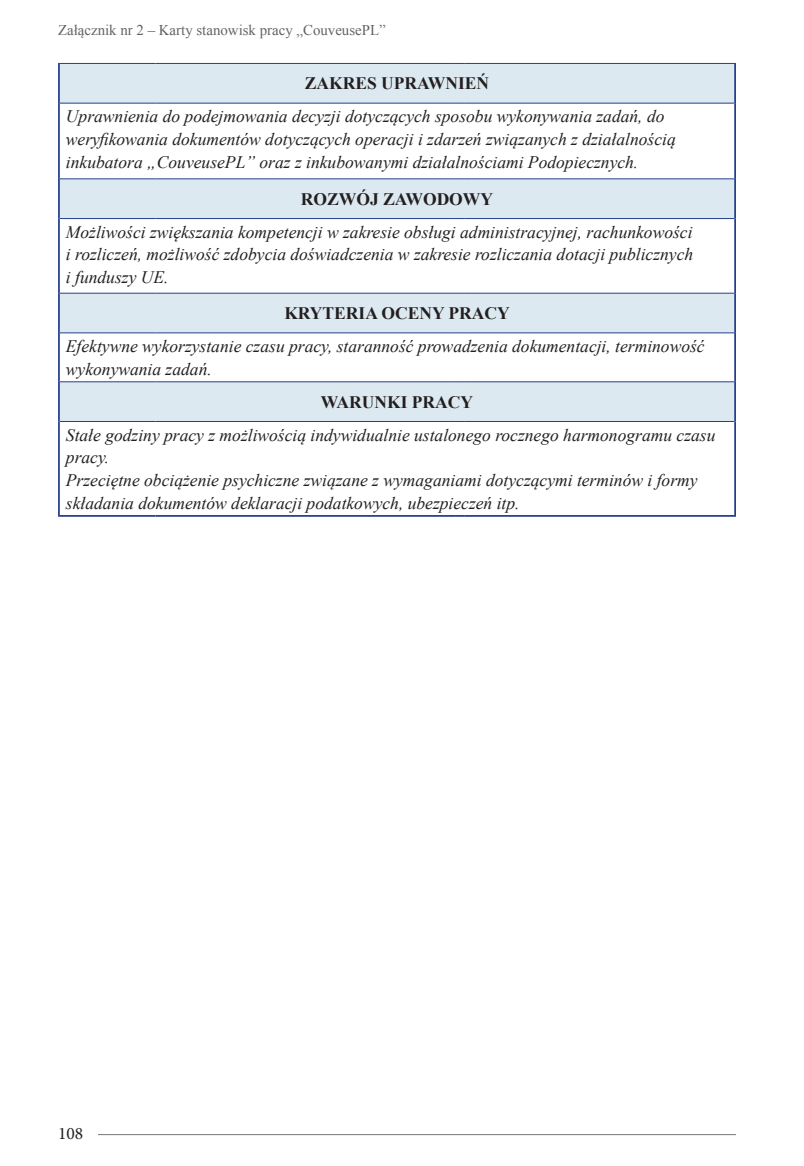
<style>
.page{position:relative;width:804px;height:1166px;background:#fff}
.page>*{position:absolute;margin:0;border:0;box-sizing:border-box;transform-origin:0 0}
.t1{font:italic 17.5px/22.8px "Times New Roman";color:#231f20}
.t2{font:700 17.5px "Times New Roman";color:#231f20}
.t3{font:17.5px "Minion Pro";color:#231f20}
.t4{font:14.88px "Times New Roman";color:#636366}
</style>
<div class="page">
<hr style="left:58px;top:1134px;width:678px;height:1px;background:#757679">
<div style="left:58px;top:1124px;width:40px;height:30px;background:#fff"></div>
<svg style="left:60px;top:64px;width:674px;height:357px"></svg>
<hr style="left:58px;top:64px;width:2px;height:39px;background:#253f8e">
<hr style="left:734px;top:64px;width:2px;height:39px;background:#253f8e">
<hr style="left:58px;top:103px;width:2px;height:76px;background:#253f8e">
<hr style="left:734px;top:103px;width:2px;height:76px;background:#253f8e">
<hr style="left:58px;top:179px;width:2px;height:39px;background:#253f8e">
<hr style="left:734px;top:179px;width:2px;height:39px;background:#253f8e">
<hr style="left:58px;top:218px;width:2px;height:75px;background:#253f8e">
<hr style="left:734px;top:218px;width:2px;height:75px;background:#253f8e">
<hr style="left:58px;top:293px;width:2px;height:40px;background:#253f8e">
<hr style="left:734px;top:293px;width:2px;height:40px;background:#253f8e">
<hr style="left:58px;top:333px;width:2px;height:49px;background:#253f8e">
<hr style="left:734px;top:333px;width:2px;height:49px;background:#253f8e">
<hr style="left:58px;top:382px;width:2px;height:39px;background:#253f8e">
<hr style="left:734px;top:382px;width:2px;height:39px;background:#253f8e">
<hr style="left:58px;top:421px;width:2px;height:94px;background:#253f8e">
<hr style="left:734px;top:421px;width:2px;height:94px;background:#253f8e">
<hr style="left:58px;top:515px;width:97px;height:2px;background:#253f8e">
<hr style="left:155px;top:515px;width:301px;height:2px;background:#253f8e">
<svg style="left:456px;top:515px;width:9px;height:2px"></svg>
<hr style="left:465px;top:515px;width:271px;height:2px;background:#253f8e">
<hr style="left:58px;top:63px;width:97px;height:1px;background:#253f8e">
<hr style="left:155px;top:63px;width:301px;height:1px;background:#253f8e">
<hr style="left:465px;top:63px;width:271px;height:1px;background:#253f8e">
<hr style="left:60px;top:103px;width:95px;height:1px;background:#253f8e">
<hr style="left:155px;top:103px;width:301px;height:1px;background:#253f8e">
<hr style="left:465px;top:103px;width:269px;height:1px;background:#253f8e">
<hr style="left:60px;top:178px;width:95px;height:1px;background:#253f8e">
<hr style="left:155px;top:178px;width:301px;height:1px;background:#253f8e">
<hr style="left:465px;top:178px;width:269px;height:1px;background:#253f8e">
<hr style="left:60px;top:218px;width:95px;height:1px;background:#253f8e">
<hr style="left:155px;top:218px;width:301px;height:1px;background:#253f8e">
<hr style="left:465px;top:218px;width:269px;height:1px;background:#253f8e">
<hr style="left:60px;top:293px;width:95px;height:1px;background:#253f8e">
<hr style="left:155px;top:293px;width:301px;height:1px;background:#253f8e">
<hr style="left:465px;top:293px;width:269px;height:1px;background:#253f8e">
<hr style="left:60px;top:332px;width:95px;height:1px;background:#253f8e">
<hr style="left:155px;top:332px;width:301px;height:1px;background:#253f8e">
<hr style="left:465px;top:332px;width:269px;height:1px;background:#253f8e">
<hr style="left:60px;top:381px;width:95px;height:1px;background:#253f8e">
<hr style="left:155px;top:381px;width:301px;height:1px;background:#253f8e">
<hr style="left:465px;top:381px;width:269px;height:1px;background:#253f8e">
<hr style="left:60px;top:421px;width:95px;height:1px;background:#253f8e">
<hr style="left:155px;top:421px;width:301px;height:1px;background:#253f8e">
<hr style="left:465px;top:421px;width:269px;height:1px;background:#253f8e">
<p class="t4" style="left:58px;top:20px;width:329px">Załącznik nr 2 – Karty stanowisk pracy „CouveusePL”</p>
<p class="t2" style="left:305px;top:71px;width:186px">ZAKRES UPRAWNIEŃ</p>
<p class="t1" style="left:66px;top:105px;width:611px">Uprawnienia do podejmowania decyzji dotyczących sposobu wykonywania zadań, do weryfikowania dokumentów dotyczących operacji i zdarzeń związanych z działalnością inkubatora „CouveusePL” oraz z inkubowanymi działalnościami Podopiecznych.</p>
<p class="t2" style="left:301px;top:187px;width:194px">ROZWÓJ ZAWODOWY</p>
<p class="t1" style="left:66px;top:220px;width:629px;text-align:justify">Możliwości zwiększania kompetencji w zakresie obsługi administracyjnej, rachunkowości i rozliczeń, możliwość zdobycia doświadczenia w zakresie rozliczania dotacji publicznych i funduszy UE.</p>
<p class="t2" style="left:284px;top:301px;width:227px">KRYTERIA OCENY PRACY</p>
<p class="t1" style="left:66px;top:334px;width:640px">Efektywne wykorzystanie czasu pracy, staranność prowadzenia dokumentacji, terminowość wykonywania zadań.</p>
<p class="t2" style="left:321px;top:390px;width:154px">WARUNKI PRACY</p>
<p class="t1" style="left:66px;top:423px;width:651px">Stałe godziny pracy z możliwością indywidualnie ustalonego rocznego harmonogramu czasu pracy.<br>Przeciętne obciążenie psychiczne związane z wymaganiami dotyczącymi terminów i formy składania dokumentów deklaracji podatkowych, ubezpieczeń itp.</p>
<p class="t3" style="left:58px;top:1122px;width:27px">108</p>
</div>
